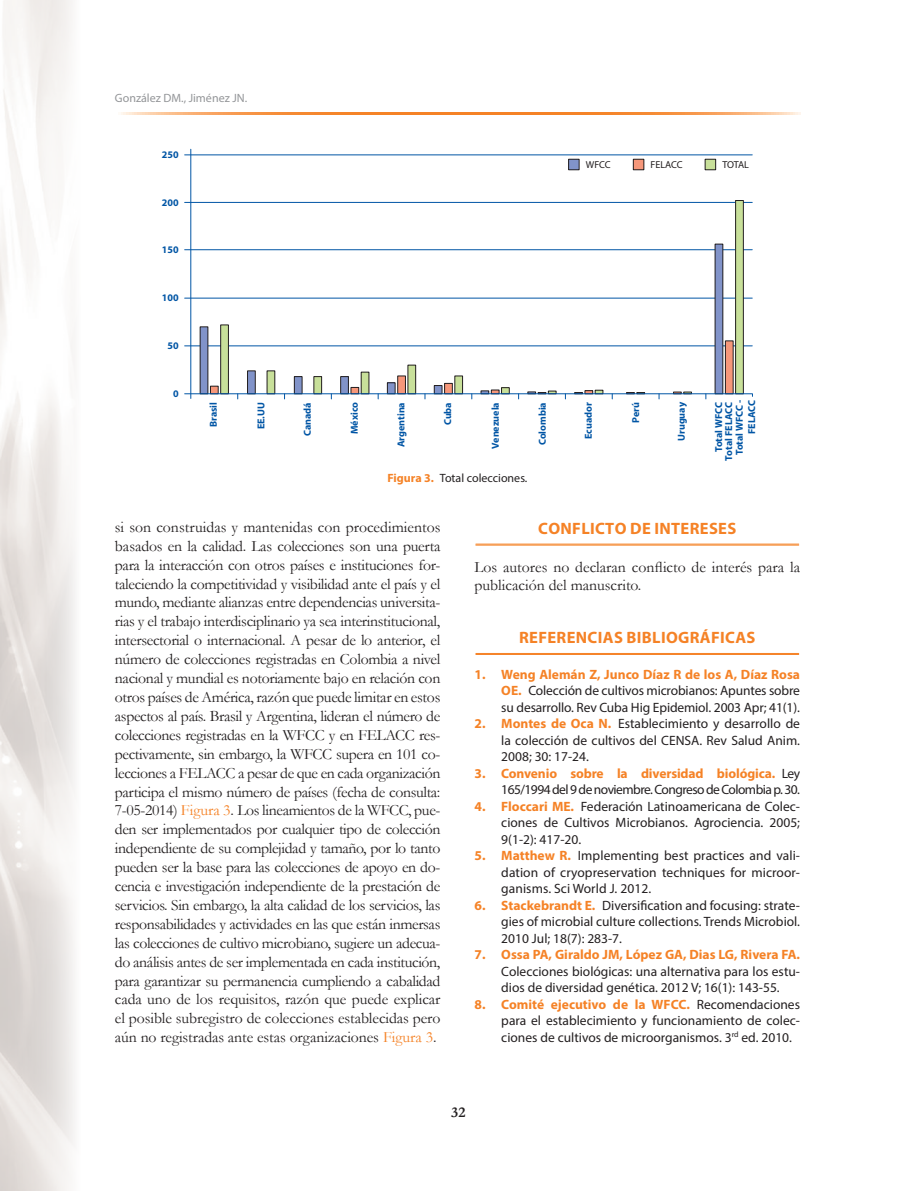
<style>
.page{position:relative;width:915px;height:1191px;background:#fff}
.page>*{position:absolute;margin:0;border:0;box-sizing:border-box;transform-origin:0 0}
.t1{font:700 16.5px "Myriad Pro";letter-spacing:.02em;color:#f58226}
.t2{font:15.75px/18.9px "Garamond";color:#231f20;text-align:justify}
.t3{font:700 15px "Garamond";color:#231f20}
.t4{font:13.5px/16.5px "Myriad Pro";color:#231f20;text-align:justify}
.t5{font:13.5px/16.5px "Myriad Pro";letter-spacing:-.04em;color:#231f20;text-align:right}
.t6{font:700 13.5px "Myriad Pro";color:#f58226}
.t7{font:12px "Myriad Pro";color:#231f20}
.t8{font:12px "Myriad Pro";color:#939598}
.t9{font:700 10.05px/10.4px "Myriad Pro";color:#0155a5;text-align:center}
.t10{font:10.05px "Myriad Pro";letter-spacing:-.01em;color:#231f20}
.s1{font-weight:700;color:#f58226}
.s2{color:#f58226}
</style>
<div class="page">
<svg style="left:121px;top:112px;width:678px;height:2px"></svg>
<hr style="left:475px;top:544px;width:323px;height:1px;background:#f58226">
<hr style="left:475px;top:545px;width:323px;height:1px;background:#f58226">
<hr style="left:475px;top:653px;width:323px;height:1px;background:#f58226">
<hr style="left:475px;top:654px;width:323px;height:1px;background:#f58226">
<hr style="left:184px;top:249px;width:568px;height:1px;background:#0155a5">
<hr style="left:184px;top:298px;width:568px;height:1px;background:#0155a5">
<hr style="left:184px;top:345px;width:568px;height:1px;background:#0155a5">
<hr style="left:184px;top:154px;width:568px;height:1px;background:#0155a5">
<hr style="left:184px;top:202px;width:568px;height:1px;background:#0155a5">
<div style="left:200px;top:327px;width:8px;height:67px;background:#8193c9"></div>
<div style="left:210px;top:386px;width:8px;height:8px;background:#f6977a"></div>
<div style="left:210px;top:386px;width:8px;height:8px;border:1px solid #231f20"></div>
<div style="left:220px;top:325px;width:8px;height:69px;background:#c8e09a"></div>
<div style="left:220px;top:324px;width:9px;height:70px;border:1px solid #231f20"></div>
<div style="left:247px;top:371px;width:8px;height:23px;background:#8193c9"></div>
<div style="left:247px;top:370px;width:8px;height:24px;border:1px solid #231f20"></div>
<div style="left:267px;top:371px;width:8px;height:23px;background:#c8e09a"></div>
<div style="left:266px;top:370px;width:9px;height:24px;border:1px solid #231f20"></div>
<div style="left:294px;top:376px;width:8px;height:18px;background:#8193c9"></div>
<div style="left:294px;top:376px;width:8px;height:18px;border:1px solid #231f20"></div>
<div style="left:314px;top:376px;width:7px;height:18px;background:#c8e09a"></div>
<div style="left:313px;top:376px;width:9px;height:18px;border:1px solid #231f20"></div>
<div style="left:340px;top:376px;width:8px;height:18px;background:#8193c9"></div>
<div style="left:340px;top:376px;width:8px;height:18px;border:1px solid #231f20"></div>
<div style="left:351px;top:387px;width:7px;height:7px;background:#f6977a"></div>
<div style="left:350px;top:387px;width:9px;height:7px;border:1px solid #231f20"></div>
<div style="left:361px;top:372px;width:8px;height:22px;background:#c8e09a"></div>
<div style="left:360px;top:372px;width:9px;height:22px;border:1px solid #231f20"></div>
<div style="left:387px;top:383px;width:8px;height:11px;background:#8193c9"></div>
<div style="left:387px;top:382px;width:8px;height:12px;border:1px solid #231f20"></div>
<div style="left:397px;top:376px;width:8px;height:18px;background:#f6977a"></div>
<div style="left:397px;top:375px;width:8px;height:19px;border:1px solid #231f20"></div>
<div style="left:408px;top:365px;width:7px;height:29px;background:#c8e09a"></div>
<div style="left:407px;top:365px;width:9px;height:29px;border:1px solid #231f20"></div>
<div style="left:434px;top:385px;width:8px;height:9px;background:#8193c9"></div>
<div style="left:434px;top:385px;width:8px;height:9px;border:1px solid #231f20"></div>
<div style="left:444px;top:383px;width:8px;height:11px;background:#f6977a"></div>
<div style="left:444px;top:383px;width:8px;height:11px;border:1px solid #231f20"></div>
<div style="left:454px;top:376px;width:8px;height:18px;background:#c8e09a"></div>
<div style="left:454px;top:375px;width:9px;height:19px;border:1px solid #231f20"></div>
<div style="left:501px;top:388px;width:8px;height:6px;background:#c8e09a"></div>
<div style="left:501px;top:387px;width:8px;height:7px;border:1px solid #231f20"></div>
<div style="left:714px;top:244px;width:8px;height:150px;background:#8193c9"></div>
<div style="left:714px;top:244px;width:9px;height:150px;border:1px solid #231f20"></div>
<div style="left:725px;top:341px;width:7px;height:53px;background:#f6977a"></div>
<div style="left:724px;top:340px;width:9px;height:54px;border:1px solid #231f20"></div>
<div style="left:735px;top:200px;width:8px;height:194px;background:#c8e09a"></div>
<div style="left:735px;top:200px;width:8px;height:194px;border:1px solid #231f20"></div>
<div style="left:568px;top:159px;width:11px;height:11px;background:#8193c9"></div>
<div style="left:568px;top:159px;width:11px;height:11px;border:1px solid #231f20"></div>
<div style="left:633px;top:159px;width:10px;height:11px;background:#f6977a"></div>
<div style="left:632px;top:159px;width:12px;height:11px;border:1px solid #231f20"></div>
<div style="left:704px;top:159px;width:11px;height:11px;background:#c8e09a"></div>
<div style="left:704px;top:159px;width:11px;height:11px;border:1px solid #231f20"></div>
<hr style="left:190px;top:149px;width:1px;height:249px;background:#0155a5">
<svg style="left:184px;top:390px;width:569px;height:9px"></svg>
<p class="t8" style="left:115px;top:90px;width:134px">González DM., Jiménez JN.</p>
<p class="t9" style="left:162px;top:149px;width:18px">250</p>
<p class="t9" style="left:162px;top:197px;width:18px">200</p>
<p class="t9" style="left:162px;top:244px;width:18px">150</p>
<p class="t9" style="left:162px;top:292px;width:18px">100</p>
<p class="t9" style="left:167px;top:340px;width:13px">50</p>
<p class="t9" style="left:173px;top:388px;width:7px">0</p>
<p class="t10" style="left:585px;top:158px;width:26px">WFCC</p>
<p class="t10" style="left:650px;top:158px;width:34px">FELACC</p>
<p class="t10" style="left:722px;top:158px;width:28px">TOTAL</p>
<p class="t9" style="left:395px;top:447px;width:47px;rotate:-90deg">Argentina</p>
<p class="t9" style="left:489px;top:449px;width:48px;rotate:-90deg">Venezuela</p>
<p class="t9" style="left:630px;top:423px;width:22px;rotate:-90deg">Perú</p>
<p class="t9" style="left:675px;top:441px;width:40px;rotate:-90deg">Uruguay</p>
<p class="t9" style="left:713px;top:460px;width:62px;rotate:-90deg">Total WFCC<br>Total FELACC<br>Total WFCC -</p>
<p class="t9" style="left:745px;top:434px;width:35px;rotate:-90deg">FELACC</p>
<p class="t9" style="left:208px;top:427px;width:27px;rotate:-90deg">Brasil</p>
<p class="t9" style="left:255px;top:429px;width:29px;rotate:-90deg">EE.UU</p>
<p class="t9" style="left:302px;top:436px;width:35px;rotate:-90deg">Canadá</p>
<p class="t9" style="left:582px;top:439px;width:38px;rotate:-90deg">Ecuador</p>
<p class="t9" style="left:349px;top:434px;width:34px;rotate:-90deg">México</p>
<p class="t9" style="left:442px;top:425px;width:25px;rotate:-90deg">Cuba</p>
<p class="t9" style="left:536px;top:445px;width:44px;rotate:-90deg">Colombia</p>
<p class="t7" style="left:387px;top:470px;width:141px"><span class="s1">Figura 3.</span> Total colecciones.</p>
<p class="t2" style="left:115px;top:517px;width:327px">si son construidas y mantenidas con procedimientos basados en la calidad. Las colecciones son una puerta para la interacción con otros países e instituciones for&shy;taleciendo la competitividad y visibilidad ante el país y el mundo, mediante alianzas entre dependencias universita&shy;rias y el trabajo interdisciplinario ya sea interinstitucional, intersectorial o internacional. A pesar de lo anterior, el número de colecciones registradas en Colombia a nivel nacional y mundial es notoriamente bajo en relación con otros países de América, razón que puede limitar en estos aspectos al país. Brasil y Argentina, lideran el número de colecciones registradas en la WFCC y en FELACC res&shy;pectivamente, sin embargo, la WFCC supera en 101 co&shy;lecciones a FELACC a pesar de que en cada organización participa el mismo número de países (fecha de consulta:<br>7-05-2014) <span class="s2">Figura 3</span>. Los lineamientos de la WFCC, pue&shy;den ser implementados por cualquier tipo de colección independiente de su complejidad y tamaño, por lo tanto pueden ser la base para las colecciones de apoyo en do&shy;cencia e investigación independiente de la prestación de servicios. Sin embargo, la alta calidad de los servicios, las responsabilidades y actividades en las que están inmersas las colecciones de cultivo microbiano, sugiere un adecua&shy;do análisis antes de ser implementada en cada institución, para garantizar su permanencia cumpliendo a cabalidad cada uno de los requisitos, razón que puede explicar el posible subregistro de colecciones establecidas pero aún no registradas ante estas organizaciones <span class="s2">Figura 3</span>.</p>
<p class="t1" style="left:538px;top:517px;width:199px">CONFLICTO DE INTERESES</p>
<p class="t2" style="left:474px;top:557px;width:327px">Los autores no declaran conflicto de interés para la publicación del manuscrito.</p>
<p class="t1" style="left:519px;top:627px;width:237px">REFERENCIAS BIBLIOGRÁFICAS</p>
<p class="t4" style="left:501px;top:665px;width:300px;text-indent:-27px"><span class="s1">1. Weng Alemán Z, Junco Díaz R de los A, Díaz Rosa OE.</span> Colección de cultivos microbianos: Apuntes sobre su desarrollo. Rev Cuba Hig Epidemiol. 2003 Apr; 41(1).</p>
<p class="t4" style="left:501px;top:715px;width:300px;text-indent:-27px"><span class="s1">2. Montes de Oca N.</span> Establecimiento y desarrollo de la colección de cultivos del CENSA. Rev Salud Anim.<br>2008; 30: 17-24.</p>
<p class="t5" style="left:474px;top:764px;width:327px"><span class="s1">3. Convenio sobre la diversidad biológica.</span> Ley<br>165/1994 del 9 de noviembre. Congreso de Colombia p. 30.</p>
<p class="t4" style="left:501px;top:797px;width:300px;text-indent:-27px"><span class="s1">4. Floccari ME.</span> Federación Latinoamericana de Colec&shy;ciones de Cultivos Microbianos. Agrociencia. 2005; 9(1-2): 417-20.</p>
<p class="t4" style="left:501px;top:847px;width:300px;text-indent:-27px"><span class="s1">5. Matthew R.</span> Implementing best practices and vali&shy;dation of cryopreservation techniques for microor&shy;ganisms. Sci World J. 2012.</p>
<p class="t4" style="left:501px;top:896px;width:300px;text-indent:-27px"><span class="s1">6. Stackebrandt E.</span> Diversification and focusing: strate&shy;gies of microbial culture collections. Trends Microbiol.<br>2010 Jul; 18(7): 283-7.</p>
<p class="t6" style="left:474px;top:946px;width:327px">7. Ossa PA, Giraldo JM, López GA, Dias LG, Rivera FA.</p>
<p class="t4" style="left:501px;top:962px;width:300px">Colecciones biológicas: una alternativa para los estu&shy;dios de diversidad genética. 2012 V; 16(1): 143-55.</p>
<p class="t4" style="left:501px;top:995px;width:300px;text-indent:-27px"><span class="s1">8. Comité ejecutivo de la WFCC.</span> Recomendaciones para el establecimiento y funcionamiento de colec&shy;ciones de cultivos de microorganismos. 3<sup>rd</sup> ed. 2010.</p>
<p class="t3" style="left:451px;top:1102px;width:16px">32</p>
</div>
